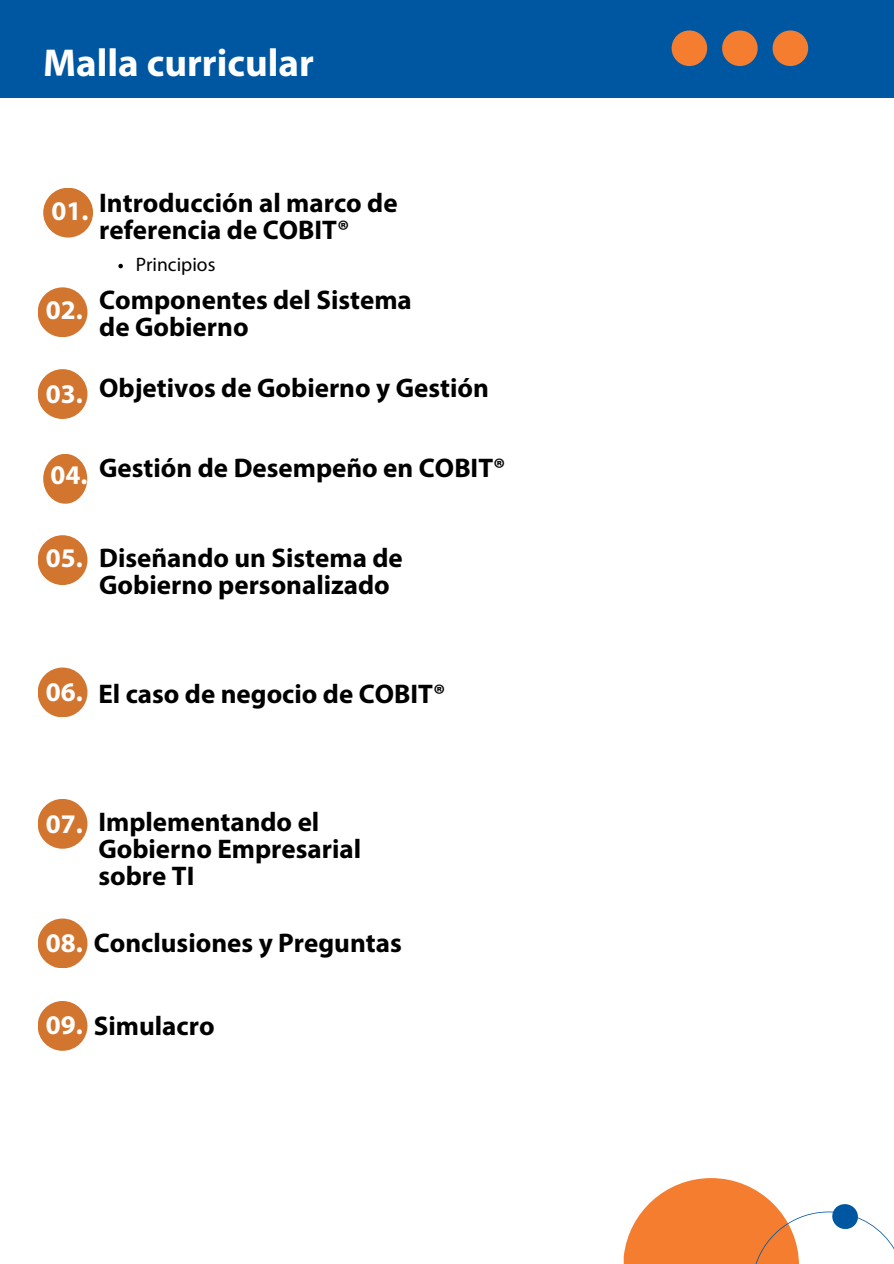
<style>
.page{position:relative;width:894px;height:1264px;background:#fff}
.page>*{position:absolute;margin:0;border:0;box-sizing:border-box;transform-origin:0 0}
.t1{font:700 39px "Myriad Pro";color:#fff}
.t2{font:700 27px/27px "Myriad Pro";color:#000}
.t3{font:700 27px "Myriad Pro";color:#fff}
.t4{font:19.5px "Myriad Pro";color:#000}
.s1{color:#fff}
</style>
<div class="page">
<svg style="left:623px;top:1178px;width:270px;height:85px"></svg>
<div style="left:0;top:0;width:893px;height:97px;background:#0057a1"></div>
<div style="left:671px;top:30px;width:36px;height:36px;background:#f57d30;border-radius:50%"></div>
<div style="left:721px;top:30px;width:36px;height:36px;background:#f57d30;border-radius:50%"></div>
<div style="left:772px;top:30px;width:35px;height:36px;background:#f57d30;border-radius:50%"></div>
<div style="left:38px;top:287px;width:49px;height:50px;background:#d2752f;border-radius:50%"></div>
<div style="left:43px;top:188px;width:50px;height:49px;background:#d2752f;border-radius:50%"></div>
<svg style="left:118px;top:264px;width:5px;height:4px"></svg>
<div style="left:38px;top:369px;width:49px;height:50px;background:#d2752f;border-radius:50%"></div>
<div style="left:43px;top:454px;width:44px;height:49px;background:#d2752f;border-radius:50%"></div>
<div style="left:38px;top:535px;width:49px;height:50px;background:#d2752f;border-radius:50%"></div>
<div style="left:38px;top:667px;width:49px;height:50px;background:#d2752f;border-radius:50%"></div>
<div style="left:38px;top:799px;width:49px;height:49px;background:#d2752f;border-radius:50%"></div>
<div style="left:38px;top:918px;width:49px;height:50px;background:#d2752f;border-radius:50%"></div>
<div style="left:38px;top:1000px;width:49px;height:50px;background:#d2752f;border-radius:50%"></div>
<h1 class="t1" style="left:43px;top:47px;width:272px">Malla curricular</h1>
<p class="t3" style="left:51px;top:199px;width:38px">01.</p>
<p class="t3" style="left:46px;top:299px;width:38px">02.</p>
<p class="t2" style="left:99px;top:192px;width:300px">Introducción al marco de referencia de COBIT®</p>
<p class="t4" style="left:136px;top:256px;width:81px">Principios</p>
<p class="t2" style="left:99px;top:289px;width:314px">Componentes del Sistema de Gobierno</p>
<p class="t3" style="left:46px;top:383px;width:38px">03.</p>
<p class="t2" style="left:99px;top:376px;width:391px">Objetivos de Gobierno y Gestión</p>
<p class="t3" style="left:50px;top:464px;width:38px">04.</p>
<p class="t2" style="left:99px;top:456px;width:407px">Gestión de Desempeño en COBIT®</p>
<p class="t3" style="left:46px;top:547px;width:38px">05.</p>
<p class="t2" style="left:99px;top:546px;width:305px">Diseñando un Sistema de<br>Gobierno personalizado</p>
<p class="t3" style="left:46px;top:681px;width:38px">06.</p>
<p class="t2" style="left:98px;top:683px;width:348px">El caso de negocio de COBIT®</p>
<p class="t3" style="left:46px;top:812px;width:38px">07.</p>
<p class="t2" style="left:98px;top:811px;width:264px">Implementando el<br>Gobierno Empresarial sobre TI</p>
<p class="t2" style="left:46px;top:931px;width:357px"><span class="s1">08.</span> Conclusiones y Preguntas</p>
<p class="t2" style="left:46px;top:1014px;width:170px"><span class="s1">09.</span> Simulacro</p>
</div>
